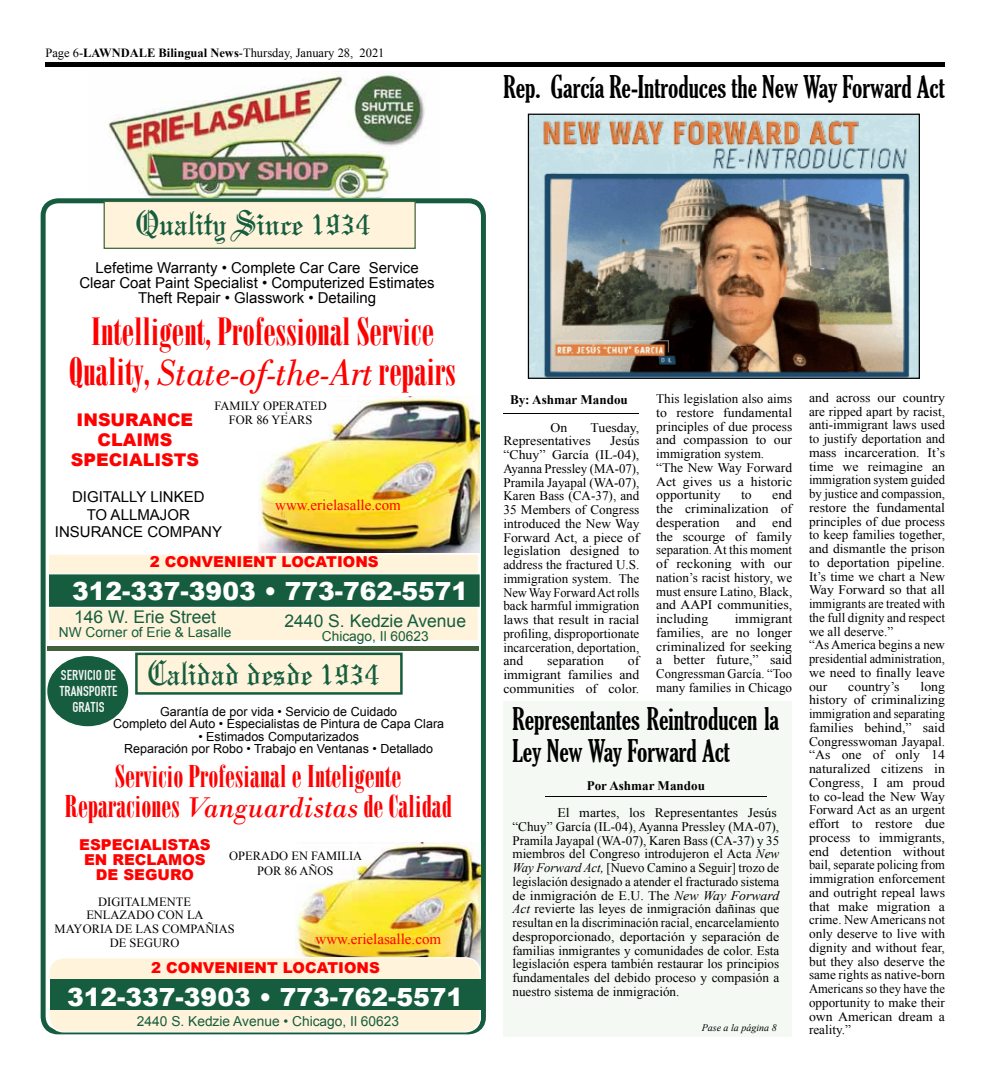
<style>
.page{position:relative;width:990px;height:1080px;background:#fff}
.page>*{position:absolute;margin:0;border:0;box-sizing:border-box;transform-origin:0 0}
.t1{font:37.5px "Mariage";color:#165d3f}
.t2{font:37.5px "Bodoni Poster Compressed";color:#f00}
.t3{font:italic 37.5px "Bodoni";color:#f00}
.t4{font:extra-condensed 30px/32.5px "Gloucester";color:#000}
.t5{font:30px/30px "Bodoni Poster Compressed";color:#f00;text-align:center}
.t6{font:900 25px "Arial";color:#fff}
.t7{font:17.5px "Arial";color:#165d3f}
.t8{font:900 17.5px/20px "Arial";color:#f00;text-align:center}
.t9{font:15px/15px "Arial";color:#000;text-align:center}
.t10{font:900 15px/15px "Arial";color:#f00;text-align:center}
.t11{font:15px "Times New Roman";color:#f00}
.t12{font:15px/16.2px "Fette Engschrift";color:#f3f4f4;text-align:center}
.t13{font:13.75px "Arial";color:#165d3f}
.t14{font:13.12px/13.8px "Times New Roman";color:#000;text-align:justify;scale:1.05 1}
.t15{font:13.12px/13.8px "Times New Roman";color:#000}
.t16{font:700 13.12px "Times New Roman";color:#000}
.t17{font:12.5px/13.8px "Times New Roman";color:#000;text-align:center}
.t18{font:12.5px/12.5px "Arial";color:#000;text-align:center}
.t19{font:italic 10px "Times New Roman";color:#000}
.s1{font-weight:700}
.s2{font-family:"Bodoni Poster Compressed";font-style:normal}
.s3{font-family:"Bodoni";font-style:italic}
.s4{font-style:italic}
</style>
<div class="page">
<div style="left:45px;top:62px;width:900px;height:6px;background:#000"></div>
<div style="left:41px;top:198px;width:445px;height:836px;border:5px solid #165d3f;border-radius:15px"></div>
<img style="left:108px;top:71px;width:317px;height:126px">
<div style="left:104px;top:201px;width:312px;height:48px;background:#fff4db;border:1px solid #40653a"></div>
<img style="left:258px;top:396px;width:222px;height:156px">
<div style="left:240px;top:412px;width:62px;height:41px;background:#fff;border-radius:50%"></div>
<div style="left:239px;top:411px;width:63px;height:42px;border:1px solid #fff;border-radius:50%"></div>
<div style="left:48px;top:554px;width:431px;height:87px;background:#fff4db;border:1px solid #fff"></div>
<div style="left:48px;top:573px;width:433px;height:35px;background:#165d3f;border:1px solid #fff"></div>
<hr style="left:47px;top:647px;width:432px;height:4px;background:#42603c">
<div style="left:135px;top:653px;width:268px;height:42px;background:#fff4db;border:2px solid #165d3f"></div>
<img style="left:295px;top:843px;width:185px;height:122px">
<div style="left:272px;top:850px;width:53px;height:33px;background:#fff"></div>
<div style="left:49px;top:958px;width:431px;height:74px;background:#fff4db;border-radius:15px"></div>
<div style="left:48px;top:957px;width:433px;height:76px;border:1px solid #fff;border-radius:15px"></div>
<div style="left:50px;top:979px;width:430px;height:30px;background:#165d3f"></div>
<div style="left:47px;top:655px;width:82px;height:72px;background:#165d3f;border-radius:50%"></div>
<div style="left:46px;top:655px;width:83px;height:73px;border:1px solid #fff;border-radius:50%"></div>
<hr style="left:503px;top:413px;width:136px;height:1px;background:#000">
<div style="left:503px;top:702px;width:289px;height:335px;background:#f4faf3"></div>
<hr style="left:546px;top:796px;width:221px;height:1px;background:#000">
<img style="left:530px;top:116px;width:388px;height:261px">
<div style="left:528px;top:114px;width:392px;height:265px;border:1px solid #000"></div>
<p class="t17" style="left:45px;top:46px;width:341px">Page 6-<span class="s1">LAWNDALE Bilingual News</span>-Thursday, January 28, 2021</p>
<h2 class="t4" style="left:503px;top:71px;width:443px">Rep. García Re-Introduces the New Way Forward Act</h2>
<h1 class="t1" style="left:135px;top:202px;width:237px">Quality Since 1934</h1>
<p class="t9" style="left:79px;top:261px;width:357px">Lefetime Warranty • Complete Car Care Service<br>Clear Coat Paint Specialist • Computerized Estimates<br>Theft Repair • Glasswork • Detailing</p>
<h1 class="t2" style="left:91px;top:309px;width:345px">Intelligent, Professional Service</h1>
<h1 class="t3" style="left:69px;top:352px;width:389px"><span class="s2">Quality,</span> State-of-the-Art <span class="s2">repairs</span></h1>
<p class="t17" style="left:215px;top:399px;width:114px">FAMILY OPERATED</p>
<h3 class="t8" style="left:77px;top:409px;width:118px">INSURANCE</h3>
<p class="t17" style="left:229px;top:413px;width:85px">FOR 86 YEARS</p>
<h3 class="t8" style="left:71px;top:429px;width:130px">CLAIMS<br>SPECIALISTS</h3>
<p class="t9" style="left:55px;top:488px;width:169px;line-height:17.5px">DIGITALLY LINKED<br>TO ALLMAJOR<br>INSURANCE COMPANY</p>
<p class="t10" style="left:150px;top:554px;width:230px">2 CONVENIENT LOCATIONS</p>
<p class="t11" style="left:275px;top:494px;width:127px">www.erielasalle.com</p>
<h3 class="t6" style="left:72px;top:573px;width:397px">312-337-3903 • 773-762-5571</h3>
<h3 class="t7" style="left:74px;top:606px;width:144px">146 W. Erie Street</h3>
<p class="t13" style="left:59px;top:623px;width:174px">NW Corner of Erie &amp; Lasalle</p>
<h3 class="t7" style="left:284px;top:609px;width:183px">2440 S. Kedzie Avenue</h3>
<p class="t13" style="left:322px;top:627px;width:109px">Chicago, Il 60623</p>
<h1 class="t1" style="left:147px;top:652px;width:234px">Calidad desde 1934</h1>
<p class="t12" style="left:59px;top:666px;width:60px">SERVICIO DE<br>TRANSPORTE<br>GRATIS</p>
<p class="t18" style="left:113px;top:705px;width:332px">Garantía de por vida • Servicio de Cuidado<br>Completo del Auto • Especialistas de Pintura de Capa Clara</p>
<p class="t18" style="left:124px;top:730px;width:310px">• Estimados Computarizados<br>Reparación por Robo • Trabajo en Ventanas • Detallado</p>
<h2 class="t5" style="left:65px;top:761px;width:388px">Servicio Profesianal e Inteligente<br>Reparaciones <span class="s3">Vanguardistas</span> de Calidad</h2>
<p class="t10" style="left:79px;top:837px;width:133px">ESPECIALISTAS<br>EN RECLAMOS<br>DE SEGURO</p>
<p class="t17" style="left:229px;top:848px;width:135px;line-height:15px">OPERADO EN FAMILIA<br>POR 86 AÑOS</p>
<p class="t17" style="left:55px;top:894px;width:182px">DIGITALMENTE<br>ENLAZADO CON LA<br>MAYORIA DE LAS COMPAÑIAS<br>DE SEGURO</p>
<p class="t11" style="left:316px;top:929px;width:127px">www.erielasalle.com</p>
<p class="t10" style="left:151px;top:960px;width:230px">2 CONVENIENT LOCATIONS</p>
<h3 class="t6" style="left:67px;top:979px;width:397px">312-337-3903 • 773-762-5571</h3>
<p class="t13" style="left:137px;top:1012px;width:264px">2440 S. Kedzie Avenue • Chicago, Il 60623</p>
<p class="t16" style="left:510px;top:391px;width:119px">By: Ashmar Mandou</p>
<p class="t14" style="left:550px;top:420px;width:18px">On</p>
<p class="t14" style="left:503px;top:420px;width:131px;text-indent:87px">Tuesday,<br>Representatives</p>
<p class="t14" style="left:503px;top:434px;width:131px;text-indent:107px">Jesús “Chuy” García (IL-04), Ayanna Pressley (MA-07), Pramila Jayapal (WA-07), Karen Bass (CA-37), and 35 Members of Congress introduced the New Way Forward Act, a piece of legislation designed to address the fractured U.S. immigration system. The New Way Forward Act rolls back harmful immigration laws that result in racial profiling, disproportionate incarceration, deportation, and</p>
<p class="t14" style="left:547px;top:654px;width:55px">separation</p>
<p class="t14" style="left:503px;top:654px;width:131px;text-indent:124px">of immigrant families and communities of color.</p>
<p class="t15" style="left:656px;top:392px;width:137px">This legislation also aims to restore fundamental principles of due process and compassion to our immigration system. “The New Way Forward<br>Act gives us a historic opportunity</p>
<p class="t14" style="left:656px;top:488px;width:131px;text-indent:116px">end the criminalization of desperation and end the scourge of family separation. At this moment of reckoning with our nation’s racist history, we must ensure Latino, Black, and AAPI communities, including</p>
<p class="t14" style="left:741px;top:488px;width:12px">to</p>
<p class="t14" style="left:656px;top:612px;width:131px;text-indent:79px">immigrant families, are no longer criminalized for seeking a better future,” said Congressman García. “Too many families in Chicago</p>
<h2 class="t4" style="left:512px;top:703px;width:268px">Representantes Reintroducen la<br>Ley New Way Forward Act</h2>
<p class="t16" style="left:587px;top:776px;width:120px">Por Ashmar Mandou</p>
<p class="t14" style="left:512px;top:806px;width:256px;text-align:left;text-indent:45px">El martes, los Representantes Jesús “Chuy” García (IL-04), Ayanna Pressley (MA-07), Pramila Jayapal (WA-07), Karen Bass (CA-37) y 35 miembros del Congreso introdujeron el Acta <span class="s4">New Way Forward Act,</span> [Nuevo Camino a Seguir] trozo de legislación designado a atender el fracturado sistema de inmigración de E.U. The <span class="s4">New Way Forward Act</span> revierte las leyes de inmigración dañinas que resultan en la discriminación racial, encarcelamiento desproporcionado, deportación y separación de familias inmigrantes y comunidades de color. Esta legislación espera también restaurar los principios fundamentales del debido proceso y compasión a nuestro sistema de inmigración.</p>
<p class="t19" style="left:702px;top:1021px;width:76px">Pase a la página 8</p>
<p class="t14" style="left:809px;top:390px;width:131px;text-align:left">and across our country are ripped apart by racist, anti-immigrant laws used to justify deportation and mass incarceration. It’s time we reimagine an immigration system guided by justice and compassion, restore the fundamental principles of due process to keep families together, and dismantle the prison to deportation pipeline.<br>It’s time we chart a New<br>Way Forward so that all immigrants are treated with the full dignity and respect we all deserve.”<br>“As America begins a new presidential administration, we need to finally leave our</p>
<p class="t14" style="left:809px;top:679px;width:131px;text-indent:111px">long history of criminalizing immigration and separating families behind,” said Congresswoman Jayapal. “As one of only 14 naturalized citizens in Congress, I am proud to co-lead the New Way Forward Act as an urgent effort to restore due process to immigrants, end detention without bail, separate policing from immigration enforcement and outright repeal laws that make migration a crime. New Americans not only deserve to live with dignity and without fear, but they also deserve the same rights as native-born Americans so they have the opportunity to make their own American dream a reality.”</p>
<p class="t14" style="left:848px;top:679px;width:50px">country’s</p>
</div>
